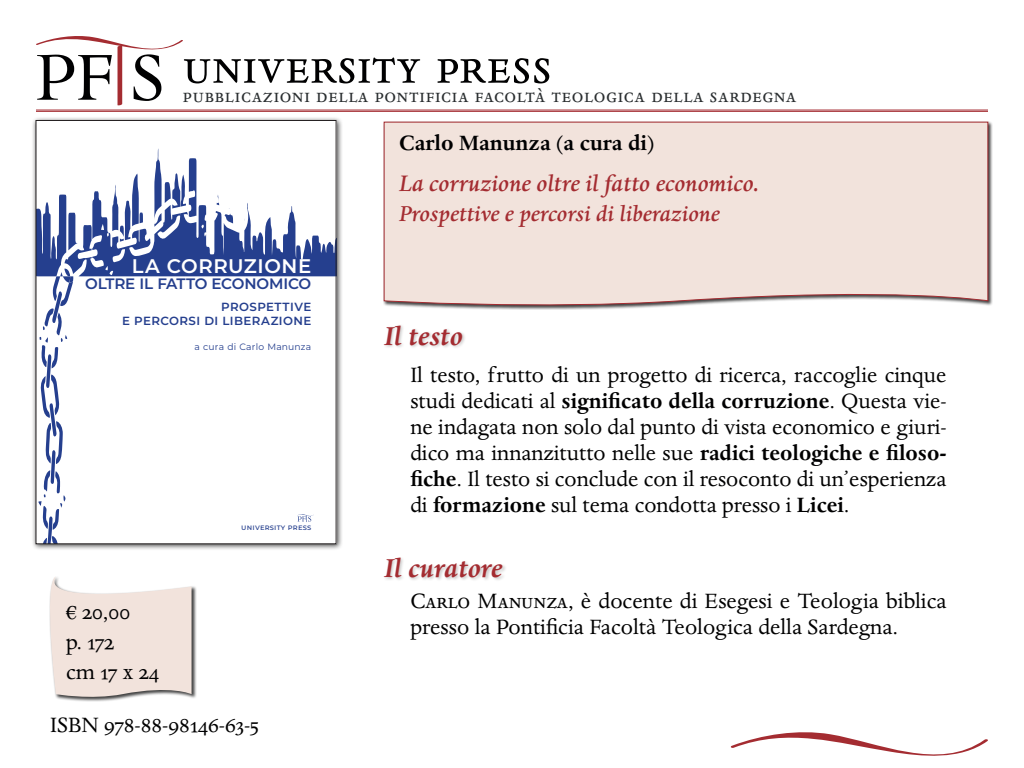
<style>
.page{position:relative;width:1024px;height:768px;background:#fff}
.page>*{position:absolute;margin:0;border:0;box-sizing:border-box;transform-origin:0 0}
.t1{font:56px "Dante MT Regular Expert";letter-spacing:.015em;color:#000001}
.t2{font:italic 700 30px "Dante MT Pro";color:#a42c31}
.t3{font:italic 500 26px "Dante MT Pro";color:#a42c31}
.t4{font:italic 500 25px "Dante MT Pro";color:#a42c31}
.t5{font:24px/26px "Dante MT Pro";color:#000001}
.t6{font:700 24px "Dante MT Pro";color:#000001}
.t7{font:22px "Dante MT Pro";letter-spacing:.03em;color:#292d2f}
.t8{font:600 19.7px "Montserrat";letter-spacing:.03em;color:#fff}
.t9{font:600 15.1px "Montserrat";letter-spacing:-.015em;color:#253f8e}
.t10{font:600 11.8px/14.2px "Montserrat";letter-spacing:.035em;color:#253f8e;text-align:right}
.t11{font:9.2px "Montserrat";letter-spacing:.015em;color:#253f8e}
.t12{font:500 7.9px "Montserrat";letter-spacing:.025em;color:#253f8e}
.s1{font-family:"Dante MT Regular Alt"}
.s2{font-family:"Dante MT Regular Expert"}
.s3{font-weight:700}
</style>
<div class="page">
<div style="left:49px;top:576px;width:148px;height:126px;background:#000001;opacity:.75"></div>
<svg style="left:49px;top:577px;width:143px;height:123px;background:#efe3dd"></svg>
<svg style="left:36px;top:36px;width:147px;height:70px"></svg>
<hr style="left:36px;top:110px;width:952px;height:1px;background:#a42c31">
<hr style="left:36px;top:111px;width:952px;height:1px;background:#a42c31">
<svg style="left:384px;top:122px;width:604px;height:188px;background:#efdfd9"></svg>
<div style="left:382px;top:324px;width:85px;height:25px;background:#000001;opacity:.22"></div>
<svg style="left:730px;top:732px;width:258px;height:24px"></svg>
<div style="left:382px;top:556px;width:125px;height:26px;background:#000001;opacity:.22"></div>
<div style="left:32px;top:116px;width:311px;height:435px;background:#000001;opacity:.75"></div>
<svg style="left:38px;top:122px;width:296px;height:26px"></svg>
<svg style="left:38px;top:148px;width:296px;height:394px"></svg>
<h1 class="t1" style="left:183px;top:41px;width:370px">university press</h1>
<p class="t7" style="left:183px;top:82px;width:615px">pubblicazioni della pontificia facoltà teologica della sardegna</p>
<p class="t6" style="left:399px;top:129px;width:257px">Carlo Manunza (a cura di)</p>
<p class="t3" style="left:399px;top:168px;width:362px">La corruzione oltre il fatto economico.</p>
<p class="t4" style="left:399px;top:199px;width:322px">Prospettive e percorsi di liberazione</p>
<p class="t8" style="left:132px;top:252px;width:181px">LA CORRUZIONE</p>
<p class="t9" style="left:85px;top:273px;width:228px">OLTRE IL FATTO ECONOMICO</p>
<p class="t10" style="left:122px;top:299px;width:191px">PROSPETTIVE<br>E PERCORSI DI LIBERAZIONE</p>
<p class="t11" style="left:195px;top:341px;width:118px">a cura di Carlo Manunza</p>
<p class="t5" style="left:66px;top:596px;width:95px;line-height:30px">€ 20,00<br>p. <span class="s1">1</span><span class="s2">72<br></span>cm <span class="s1">1</span>7 x 24</p>
<p class="t12" style="left:241px;top:522px;width:72px">university press</p>
<p class="t5" style="left:50px;top:712px;width:211px">ISBN 978-88-98<span class="s1">1</span>46-63-5</p>
<p class="t2" style="left:384px;top:319px;width:80px">Il testo</p>
<p class="t5" style="left:410px;top:362px;width:538px;text-align:justify">Il testo, frutto di un progetto di ricerca, raccoglie cinque studi dedicati al <span class="s3">significato della corruzione</span>. Questa vie&shy;ne indagata non solo dal punto di vista economico e giuri&shy;dico ma innanzitutto nelle sue <span class="s3">radici teologiche e filoso&shy;fiche</span>. Il testo si conclude con il resoconto di un’esperienza di <span class="s3">formazione</span> sul tema condotta presso i <span class="s3">Licei</span>.</p>
<p class="t2" style="left:384px;top:552px;width:120px">Il curatore</p>
<p class="t5" style="left:410px;top:588px;width:538px">Carlo Manunza, è docente di Esegesi e Teologia biblica presso la Pontificia Facoltà Teologica della Sardegna.</p>
</div>
